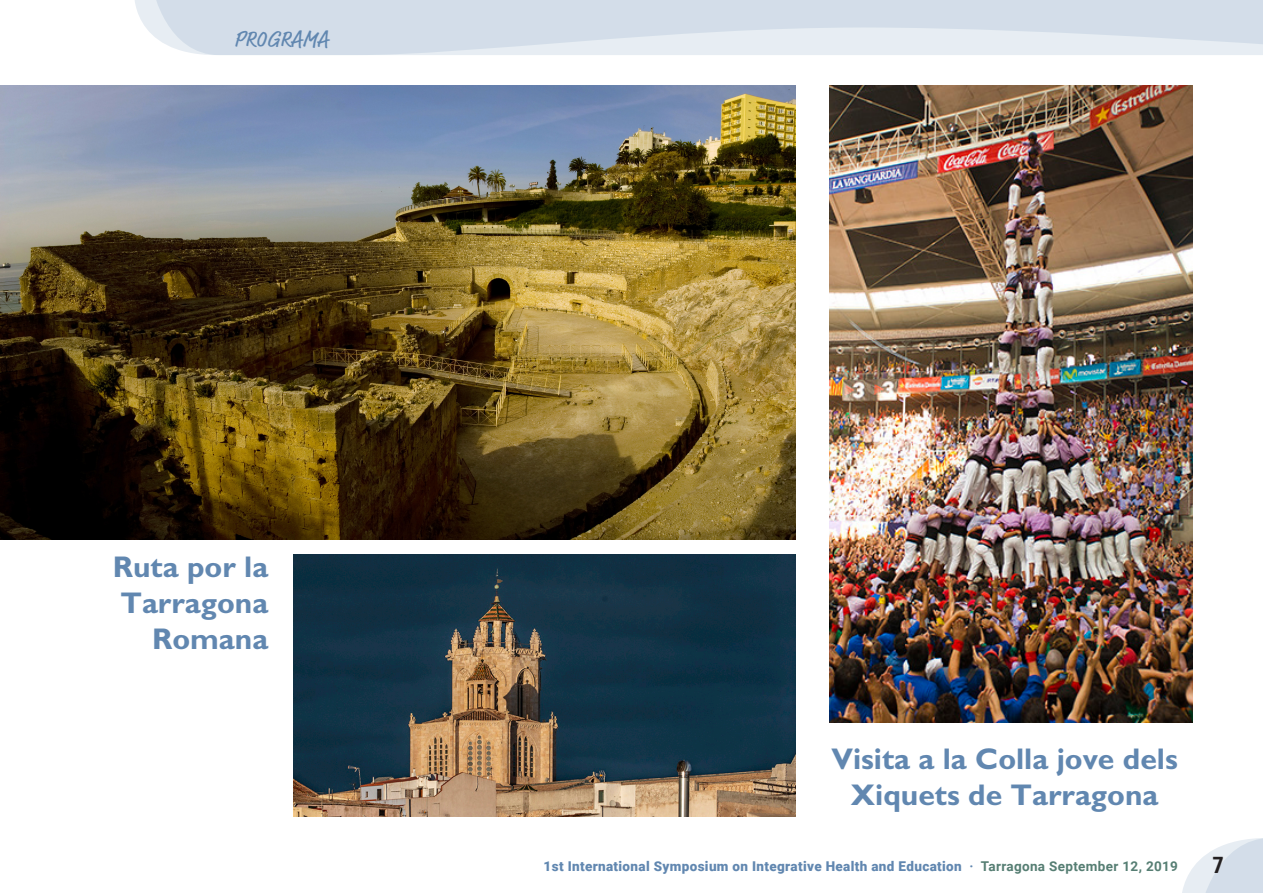
<style>
.page{position:relative;width:1263px;height:893px;background:#fff}
.page>*{position:absolute;margin:0;border:0;box-sizing:border-box;transform-origin:0 0}
.t1{font:700 30px/36px "Gill Sans";color:#6187b0;text-align:right}
.t2{font:22.5px "Market OT";color:#6187b0}
.t3{font:700 22.5px "Roboto Condensed";color:#231f20}
.t4{font:900 13.5px "Roboto";letter-spacing:.025em;color:#6187b0}
.s1{font-weight:700}
.s2{font-weight:700;color:#567e73}
</style>
<div class="page">
<svg style="left:153px;top:0;width:1110px;height:55px;background:#d8e1eb"></svg>
<svg style="left:1182px;top:838px;width:81px;height:55px"></svg>
<img style="left:0;top:86px;width:795px;height:453px">
<img style="left:829px;top:86px;width:364px;height:637px">
<img style="left:293px;top:555px;width:502px;height:261px">
<h2 class="t2" style="left:234px;top:25px;width:96px">PROGRAMA</h2>
<p class="t1" style="left:113px;top:549px;width:157px">Ruta por la<br>Tarragona<br>Romana</p>
<p class="t1" style="left:831px;top:741px;width:348px;text-align:center">Visita a la Colla jove dels<br>Xiquets de Tarragona</p>
<p class="t4" style="left:544px;top:856px;width:636px">1st International Symposium on Integrative Health and Education <span class="s1">·</span> <span class="s2">Tarragona September 12, 2019</span></p>
<h2 class="t3" style="left:1213px;top:850px;width:13px">7</h2>
</div>
